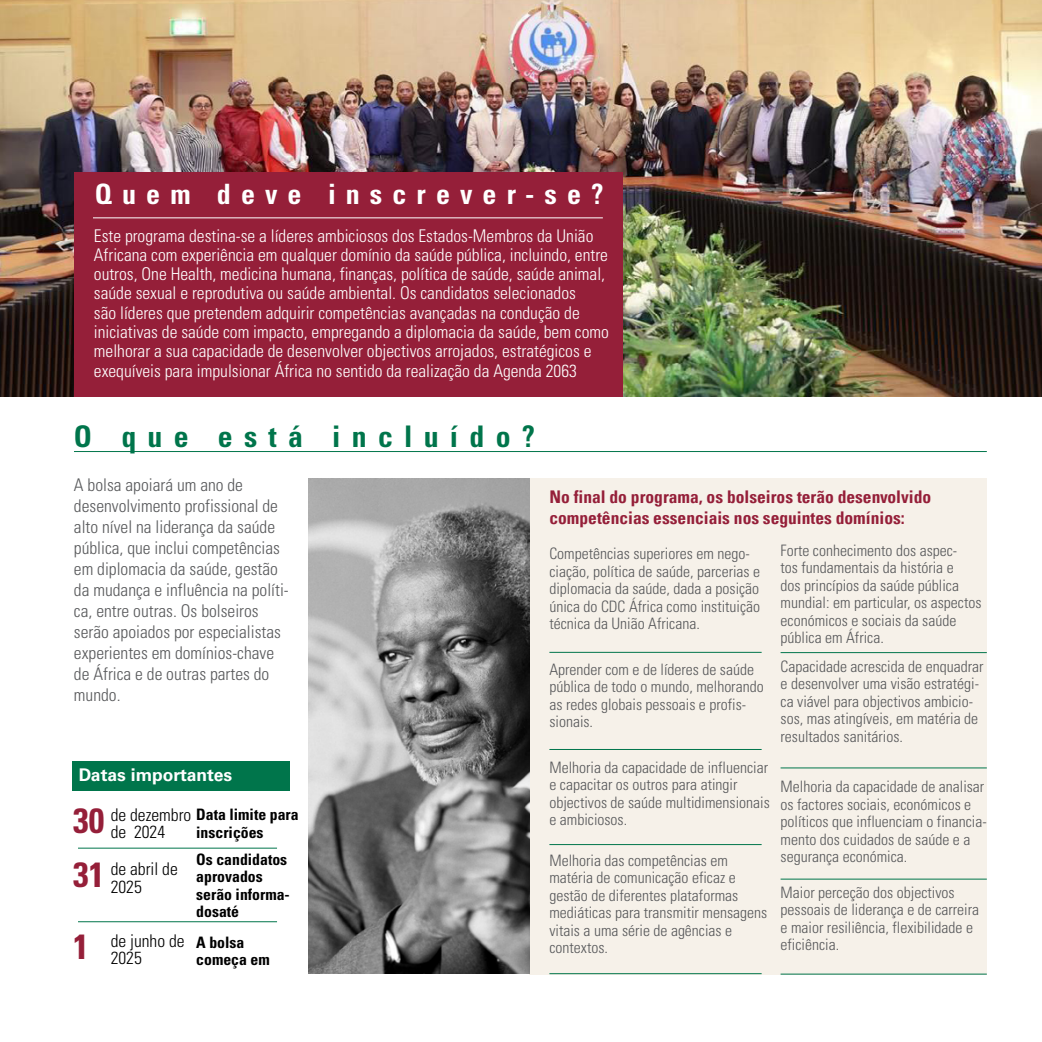
<style>
.page{position:relative;width:1042px;height:1042px;background:#fff}
.page>*{position:absolute;margin:0;border:0;box-sizing:border-box;transform-origin:0 0}
.t1{font:700 condensed 35px/54.4px "Univers";color:#951f39}
.t2{font:700 condensed 29.75px "Univers LT Std";letter-spacing:.38em;color:#00754b}
.t3{font:700 condensed 28px "Univers LT Std";letter-spacing:.36em;color:#fff}
.t4{font:300 condensed 17.5px/19.2px "Univers";color:#fff}
.t5{font:300 condensed 17.5px/21px "Univers";color:#58595b}
.t6{font:700 condensed 17.5px/21px "Univers";color:#951f39}
.t7{font:300 condensed 17.5px/17.5px "Univers";color:#000}
.t8{font:700 17.5px "Univers";color:#fff}
.t9{font:300 condensed 15.75px/17.5px "Univers";color:#58595b}
.t10{font:700 condensed 15.75px/17.5px "Univers LT Std";color:#000}
</style>
<div class="page">
<div style="left:529px;top:478px;width:458px;height:497px;background:#f6f1e9"></div>
<img style="left:0;top:0;width:1042px;height:397px">
<div style="left:74px;top:172px;width:549px;height:225px;background:#951f39"></div>
<img style="left:308px;top:478px;width:221px;height:495px">
<div style="left:72px;top:761px;width:217px;height:30px;background:#00754b"></div>
<hr style="left:74px;top:451px;width:913px;height:1px;background:#00754b">
<hr style="left:93px;top:218px;width:510px;height:1px;background:#fff">
<hr style="left:78px;top:848px;width:199px;height:1px;background:#00754b">
<hr style="left:78px;top:921px;width:199px;height:1px;background:#00754b">
<hr style="left:549px;top:652px;width:212px;height:1px;background:#00754b">
<hr style="left:780px;top:652px;width:207px;height:1px;background:#00754b">
<hr style="left:780px;top:767px;width:207px;height:1px;background:#00754b">
<hr style="left:780px;top:879px;width:207px;height:1px;background:#00754b">
<hr style="left:780px;top:974px;width:207px;height:1px;background:#00754b">
<hr style="left:549px;top:749px;width:212px;height:1px;background:#00754b">
<hr style="left:549px;top:844px;width:212px;height:1px;background:#00754b">
<hr style="left:549px;top:973px;width:212px;height:1px;background:#00754b">
<h3 class="t3" style="left:95px;top:177px;width:510px">Quem deve inscrever-se?</h3>
<p class="t4" style="left:94px;top:226px;width:516px">Este programa destina-se a líderes ambiciosos dos Estados-Membros da União Africana com experiência em qualquer domínio da saúde pública, incluindo, entre outros, One Health, medicina humana, finanças, política de saúde, saúde animal, saúde sexual e reprodutiva ou saúde ambiental. Os candidatos selecionados<br>são líderes que pretendem adquirir competências avançadas na condução de iniciativas de saúde com impacto, empregando a diplomacia da saúde, bem como melhorar a sua capacidade de desenvolver objectivos arrojados, estratégicos e exequíveis para impulsionar África no sentido da realização da Agenda 2063</p>
<h2 class="t2" style="left:74px;top:418px;width:463px">O que está incluído?</h2>
<p class="t5" style="left:74px;top:474px;width:216px">A bolsa apoiará um ano de desenvolvimento profissional de alto nível na liderança da saúde pública, que inclui competências em diplomacia da saúde, gestão da mudança e influência na políti&shy;ca, entre outras. Os bolseiros serão apoiados por especialistas experientes em domínios-chave de África e de outras partes do mundo.</p>
<p class="t8" style="left:79px;top:764px;width:155px">Datas importantes</p>
<h1 class="t1" style="left:73px;top:793px;width:33px">30<br>31</h1>
<p class="t7" style="left:111px;top:806px;width:82px">de dezembro de 2024</p>
<p class="t7" style="left:111px;top:860px;width:69px">de abril de<br>2025</p>
<p class="t10" style="left:196px;top:806px;width:104px">Data limite para inscrições</p>
<p class="t10" style="left:196px;top:850px;width:95px">Os candidatos aprovados serão informa&shy;dosaté</p>
<p class="t10" style="left:196px;top:933px;width:75px">A bolsa começa em</p>
<p class="t7" style="left:111px;top:931px;width:75px">de junho de<br>2025</p>
<h1 class="t1" style="left:73px;top:919px;width:17px">1</h1>
<p class="t6" style="left:549px;top:486px;width:383px">No final do programa, os bolseiros terão desenvolvido competências essenciais nos seguintes domínios:</p>
<p class="t9" style="left:549px;top:545px;width:212px">Competências superiores em nego&shy;ciação, política de saúde, parcerias e diplomacia da saúde, dada a posição única do CDC África como instituição técnica da União Africana.</p>
<p class="t9" style="left:549px;top:660px;width:216px">Aprender com e de líderes de saúde pública de todo o mundo, melhorando as redes globais pessoais e profis&shy;sionais.</p>
<p class="t9" style="left:549px;top:758px;width:222px">Melhoria da capacidade de influenciar e capacitar os outros para atingir objectivos de saúde multidimensionais e ambiciosos.</p>
<p class="t9" style="left:549px;top:851px;width:219px">Melhoria das competências em matéria de comunicação eficaz e gestão de diferentes plataformas mediáticas para transmitir mensagens vitais a uma série de agências e contextos.</p>
<p class="t9" style="left:780px;top:541px;width:202px">Forte conhecimento dos aspec-<br>tos fundamentais da história e<br>dos princípios da saúde pública mundial: em particular, os aspectos económicos e sociais da saúde pública em África.</p>
<p class="t9" style="left:780px;top:657px;width:204px">Capacidade acrescida de enquadrar e desenvolver uma visão estratégi&shy;ca viável para objectivos ambicio&shy;sos, mas atingíveis, em matéria de resultados sanitários.</p>
<p class="t9" style="left:780px;top:778px;width:208px">Melhoria da capacidade de analisar os factores sociais, económicos e políticos que influenciam o financia&shy;mento dos cuidados de saúde e a segurança económica.</p>
<p class="t9" style="left:780px;top:883px;width:200px">Maior perceção dos objectivos pessoais de liderança e de carreira e maior resiliência, flexibilidade e eficiência.</p>
</div>
